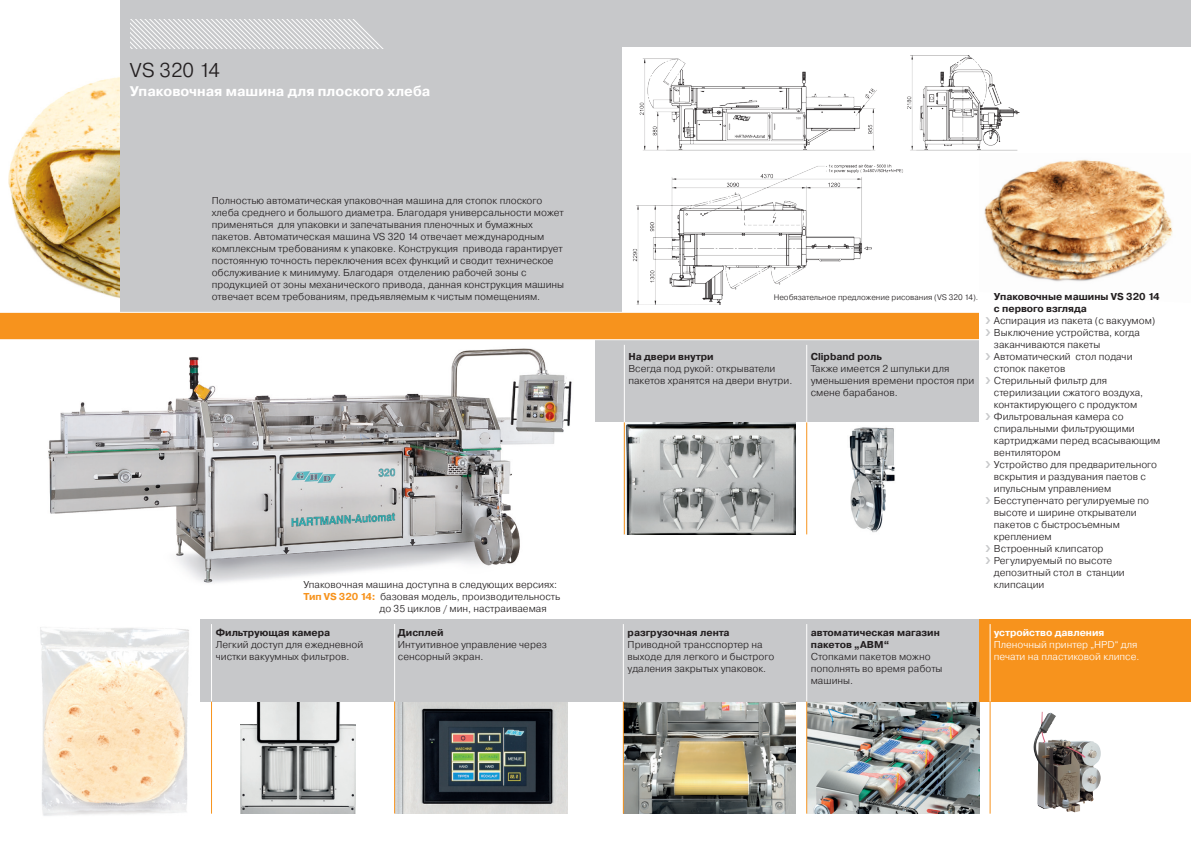
<style>
.page{position:relative;width:1191px;height:842px;background:#fff}
.page>*{position:absolute;margin:0;border:0;box-sizing:border-box;transform-origin:0 0}
.t1{font:300 20px "Pragmatica";color:#231f20}
.t2{font:700 14px "Pragmatica";color:#fff}
.t3{font:300 10px/12px "Pragmatica";color:#231f20}
.t4{font:700 10px/12px "Pragmatica";color:#231f20}
.t5{font:300 10px/12px "Pragmatica";color:#fff}
.t6{font:700 10px "Pragmatica";color:#fff}
.t7{font:300 8px "Pragmatica";color:#231f20}
.s1{font-weight:700;color:#f7931d}
</style>
<div class="page">
<img style="left:624px;top:702px;width:172px;height:112px">
<img style="left:395px;top:702px;width:172px;height:112px">
<img style="left:625px;top:422px;width:171px;height:112px">
<img style="left:241px;top:702px;width:114px;height:112px">
<img style="left:40px;top:627px;width:149px;height:189px">
<div style="left:594px;top:0;width:597px;height:334px;background:#c7c8ca"></div>
<div style="left:622px;top:47px;width:569px;height:275px;background:#fff"></div>
<img style="left:632px;top:56px;width:388px;height:249px">
<img style="left:48px;top:348px;width:524px;height:235px">
<img style="left:8px;top:77px;width:112px;height:222px">
<img style="left:807px;top:702px;width:172px;height:112px">
<img style="left:849px;top:427px;width:46px;height:106px">
<div style="left:979px;top:619px;width:212px;height:83px;background:#f7931d"></div>
<div style="left:595px;top:334px;width:384px;height:88px;background:#c7c8ca"></div>
<hr style="left:806px;top:345px;width:1px;height:77px;background:#fff">
<hr style="left:806px;top:422px;width:1px;height:112px;background:#f7931d">
<div style="left:200px;top:619px;width:779px;height:83px;background:#c7c8ca"></div>
<div style="left:120px;top:0;width:475px;height:335px;background:#c7c8ca"></div>
<hr style="left:989px;top:624px;width:1px;height:78px;background:#fff">
<hr style="left:989px;top:702px;width:1px;height:112px;background:#f7931d">
<svg style="left:130px;top:20px;width:253px;height:28px"></svg>
<img style="left:1033px;top:712px;width:67px;height:100px">
<hr style="left:806px;top:624px;width:1px;height:78px;background:#fff">
<hr style="left:806px;top:702px;width:1px;height:112px;background:#f7931d">
<div style="left:979px;top:153px;width:212px;height:229px;background:#fff"></div>
<img style="left:984px;top:159px;width:189px;height:123px">
<hr style="left:394px;top:624px;width:1px;height:77px;background:#fff">
<hr style="left:394px;top:701px;width:1px;height:112px;background:#f7931d">
<hr style="left:623px;top:624px;width:1px;height:78px;background:#fff">
<hr style="left:623px;top:702px;width:1px;height:112px;background:#f7931d">
<hr style="left:624px;top:345px;width:1px;height:77px;background:#fff">
<hr style="left:624px;top:422px;width:1px;height:112px;background:#f7931d">
<hr style="left:211px;top:624px;width:1px;height:78px;background:#fff">
<hr style="left:211px;top:702px;width:1px;height:112px;background:#f7931d">
<svg style="left:0;top:312px;width:979px;height:28px;background:#f7992a"></svg>
<p class="t1" style="left:130px;top:58px;width:91px">VS 320 14</p>
<p class="t2" style="left:130px;top:82px;width:302px">Упаковочная машина для плоского хлеба</p>
<p class="t3" style="left:212px;top:194px;width:354px">Полностью автоматическая упаковочная машина для стопок плоского хлеба среднего и большого диаметра. Благодаря универсальности может применяться для упаковки и запечатывания пленочных и бумажных пакетов. Автоматическая машина VS 320 14 отвечает международным комплексным требованиям к упаковке. Конструкция привода гарантирует постоянную точность переключения всех функций и сводит техническое обслуживание к минимуму. Благодаря отделению рабочей зоны с продукцией от зоны механического привода, данная конструкция машины отвечает всем требованиям, предъявляемым к чистым помещениям.</p>
<p class="t3" style="left:303px;top:578px;width:255px">Упаковочная машина доступна в следующих версиях:</p>
<p class="t3" style="left:379px;top:590px;width:182px;text-indent:-76px"><span class="s1">Тип VS 320 14:</span> базовая модель, производительность до 35 циклов / мин, настраиваемая</p>
<p class="t4" style="left:216px;top:627px;width:116px">Фильтрующая камера</p>
<p class="t3" style="left:216px;top:638px;width:149px">Легкий доступ для ежедневной чистки вакуумных фильтров.</p>
<p class="t4" style="left:398px;top:627px;width:47px">Дисплей</p>
<p class="t3" style="left:398px;top:638px;width:150px">Интуитивное управление через сенсорный экран.</p>
<p class="t7" style="left:773px;top:292px;width:206px">Необязательное предложение рисования (VS 320 14).</p>
<p class="t4" style="left:628px;top:351px;width:87px">На двери внутри</p>
<p class="t3" style="left:628px;top:362px;width:165px">Всегда под рукой: открыватели пакетов хранятся на двери внутри.</p>
<p class="t4" style="left:810px;top:351px;width:73px">Clipband роль</p>
<p class="t3" style="left:810px;top:362px;width:165px">Также имеется 2 шпульки для уменьшения времени простоя при смене барабанов.</p>
<p class="t4" style="left:627px;top:627px;width:104px">разгрузочная лента</p>
<p class="t3" style="left:627px;top:638px;width:148px">Приводной трансспортер на выходе для легкого и быстрого удаления закрытых упаковок.</p>
<p class="t4" style="left:810px;top:627px;width:130px">автоматическая магазин пакетов „ABM“</p>
<p class="t3" style="left:810px;top:650px;width:133px">Стопками пакетов можно пополнять во время работы машины.</p>
<p class="t4" style="left:994px;top:291px;width:167px">Упаковочные машины VS 320 14 с первого взгляда</p>
<p class="t3" style="left:994px;top:314px;width:163px">Аспирация из пакета (с вакуумом)</p>
<p class="t3" style="left:994px;top:326px;width:148px">Выключение устройства, когда заканчиваются пакеты</p>
<p class="t3" style="left:994px;top:350px;width:140px">Автоматический стол подачи стопок пакетов</p>
<p class="t3" style="left:994px;top:374px;width:151px">Стерильный фильтр для стерилизации сжатого воздуха, контактирующего с продуктом</p>
<p class="t3" style="left:994px;top:410px;width:168px">Фильтровальная камера со спиральными фильтрующими картриджами перед всасывающим вентилятором</p>
<p class="t3" style="left:994px;top:458px;width:165px">Устройство для предварительного вскрытия и раздувания паетов с ипульсным управлением</p>
<p class="t3" style="left:994px;top:494px;width:157px">Бесступенчато регулируемые по высоте и ширине открыватели пакетов с быстросъемным креплением</p>
<p class="t3" style="left:994px;top:542px;width:111px">Встроенный клипсатор</p>
<p class="t3" style="left:994px;top:554px;width:120px">Регулируемый по высоте</p>
<p class="t3" style="left:994px;top:566px;width:132px">депозитный стол в станции клипсации</p>
<p class="t6" style="left:993px;top:626px;width:112px">устройство давления</p>
<p class="t5" style="left:993px;top:638px;width:147px">Пленочный принтер „HPD“ для печати на пластиковой клипсе.</p>
</div>
